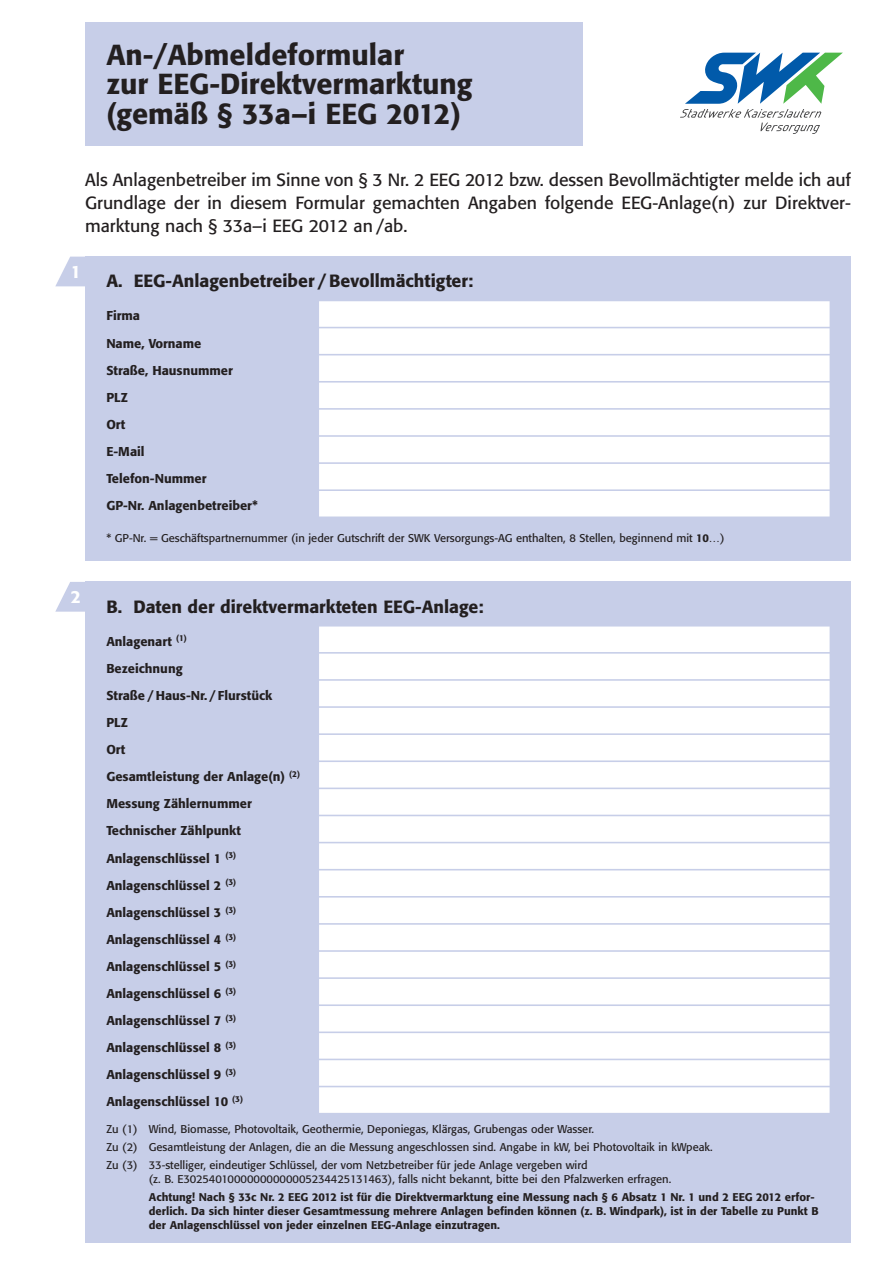
<style>
.page{position:relative;width:893px;height:1263px;background:#fff}
.page>*{position:absolute;margin:0;border:0;box-sizing:border-box;transform-origin:0 0}
.t1{font:500 28.65px/29.7px "Formata";color:#231f20}
.t2{font:17.55px/23.4px "Formata";color:#231f20;text-align:justify}
.t3{font:500 17.55px "Formata";color:#231f20}
.t4{font:500 17.55px "Formata";color:#fff}
.t5{font:500 12.75px/27.2px "Formata";color:#231f20}
.t6{font:11.1px/18px "Formata";color:#231f20}
.t7{font:500 11.1px/13.8px "Formata";color:#231f20}
.s1{font-weight:500}
</style>
<div class="page">
<div style="left:85px;top:23px;width:498px;height:123px;background:#c7cee8"></div>
<div style="left:85px;top:257px;width:765px;height:304px;background:#c7cee8"></div>
<div style="left:319px;top:301px;width:510px;height:26px;background:#fff"></div>
<div style="left:319px;top:328px;width:510px;height:26px;background:#fff"></div>
<div style="left:319px;top:355px;width:510px;height:26px;background:#fff"></div>
<div style="left:319px;top:383px;width:510px;height:25px;background:#fff"></div>
<div style="left:319px;top:410px;width:510px;height:25px;background:#fff"></div>
<div style="left:319px;top:437px;width:510px;height:25px;background:#fff"></div>
<div style="left:319px;top:464px;width:510px;height:25px;background:#fff"></div>
<div style="left:319px;top:491px;width:510px;height:26px;background:#fff"></div>
<svg style="left:55px;top:257px;width:30px;height:29px"></svg>
<div style="left:85px;top:582px;width:765px;height:661px;background:#c7cee8"></div>
<div style="left:319px;top:627px;width:510px;height:25px;background:#fff"></div>
<div style="left:319px;top:654px;width:510px;height:25px;background:#fff"></div>
<div style="left:319px;top:681px;width:510px;height:25px;background:#fff"></div>
<div style="left:319px;top:708px;width:510px;height:25px;background:#fff"></div>
<div style="left:319px;top:735px;width:510px;height:25px;background:#fff"></div>
<div style="left:319px;top:762px;width:510px;height:26px;background:#fff"></div>
<div style="left:319px;top:789px;width:510px;height:26px;background:#fff"></div>
<div style="left:319px;top:816px;width:510px;height:26px;background:#fff"></div>
<div style="left:319px;top:843px;width:510px;height:26px;background:#fff"></div>
<div style="left:319px;top:870px;width:510px;height:26px;background:#fff"></div>
<div style="left:319px;top:898px;width:510px;height:25px;background:#fff"></div>
<div style="left:319px;top:925px;width:510px;height:25px;background:#fff"></div>
<div style="left:319px;top:952px;width:510px;height:25px;background:#fff"></div>
<div style="left:319px;top:979px;width:510px;height:25px;background:#fff"></div>
<div style="left:319px;top:1006px;width:510px;height:26px;background:#fff"></div>
<div style="left:319px;top:1033px;width:510px;height:26px;background:#fff"></div>
<div style="left:319px;top:1060px;width:510px;height:26px;background:#fff"></div>
<div style="left:319px;top:1087px;width:510px;height:26px;background:#fff"></div>
<svg style="left:55px;top:582px;width:30px;height:30px"></svg>
<svg style="left:721px;top:52px;width:122px;height:2px"></svg>
<svg style="left:680px;top:53px;width:162px;height:81px"></svg>
<h1 class="t1" style="left:106px;top:42px;width:367px">An-/Abmeldeformular<br>zur EEG-Direktvermarktung (gemäß § 33a–i EEG 2012)</h1>
<h2 class="t2" style="left:85px;top:169px;width:767px">Als Anlagenbetreiber im Sinne von § 3 Nr. 2 EEG 2012 bzw. dessen Bevollmächtigter melde ich auf Grundlage der in diesem Formular gemachten Angaben folgende EEG-Anlage(n) zur Direktver&shy;marktung nach § 33a–i EEG 2012 an /ab.</h2>
<h2 class="t4" style="left:71px;top:264px;width:12px">1</h2>
<h2 class="t4" style="left:71px;top:589px;width:12px">2</h2>
<h2 class="t3" style="left:106px;top:273px;width:368px">A. EEG-Anlagenbetreiber / Bevollmächtigter:</h2>
<p class="t5" style="left:106px;top:303px;width:153px">Firma<br>Name, Vorname<br>Straße, Hausnummer<br>PLZ<br>Ort<br>E-Mail<br>Telefon-Nummer<br>GP-Nr. Anlagenbetreiber*</p>
<p class="t6" style="left:106px;top:530px;width:619px">* GP-Nr. = Geschäftspartnernummer (in jeder Gutschrift der SWK Versorgungs-AG enthalten, 8 Stellen, beginnend mit <span class="s1">10</span>…)</p>
<h2 class="t3" style="left:106px;top:599px;width:378px">B. Daten der direktvermarkteten EEG-Anlage:</h2>
<p class="t5" style="left:106px;top:629px;width:195px">Anlagenart <sup>(1)<br></sup>Bezeichnung<br>Straße / Haus-Nr. / Flurstück<br>PLZ<br>Ort<br>Gesamtleistung der Anlage(n) <sup>(2)<br></sup>Messung Zählernummer<br>Technischer Zählpunkt<br>Anlagenschlüssel 1 <sup>(3)<br></sup>Anlagenschlüssel 2 <sup>(3)<br></sup>Anlagenschlüssel 3 <sup>(3)<br></sup>Anlagenschlüssel 4 <sup>(3)<br></sup>Anlagenschlüssel 5 <sup>(3)<br></sup>Anlagenschlüssel 6 <sup>(3)<br></sup>Anlagenschlüssel 7 <sup>(3)<br></sup>Anlagenschlüssel 8 <sup>(3)<br></sup>Anlagenschlüssel 9 <sup>(3)<br></sup>Anlagenschlüssel 10 <sup>(3)</sup></p>
<p class="t6" style="left:106px;top:1121px;width:608px">Zu (1) Wind, Biomasse, Photovoltaik, Geothermie, Deponiegas, Klärgas, Grubengas oder Wasser.<br>Zu (2) Gesamtleistung der Anlagen, die an die Messung angeschlossen sind. Angabe in kW, bei Photovoltaik in kWpeak.<br>Zu (3) 33-stelliger, eindeutiger Schlüssel, der vom Netzbetreiber für jede Anlage vergeben wird</p>
<p class="t6" style="left:149px;top:1171px;width:524px">(z. B. E30254010000000000005234425131463), falls nicht bekannt, bitte bei den Pfalzwerken erfragen.</p>
<p class="t7" style="left:149px;top:1191px;width:671px">Achtung! Nach § 33c Nr. 2 EEG 2012 ist für die Direktvermarktung eine Messung nach § 6 Absatz 1 Nr. 1 und 2 EEG 2012 erfor&shy;derlich. Da sich hinter dieser Gesamtmessung mehrere Anlagen befinden können (z. B. Windpark), ist in der Tabelle zu Punkt B der Anlagenschlüssel von jeder einzelnen EEG-Anlage einzutragen.</p>
</div>
